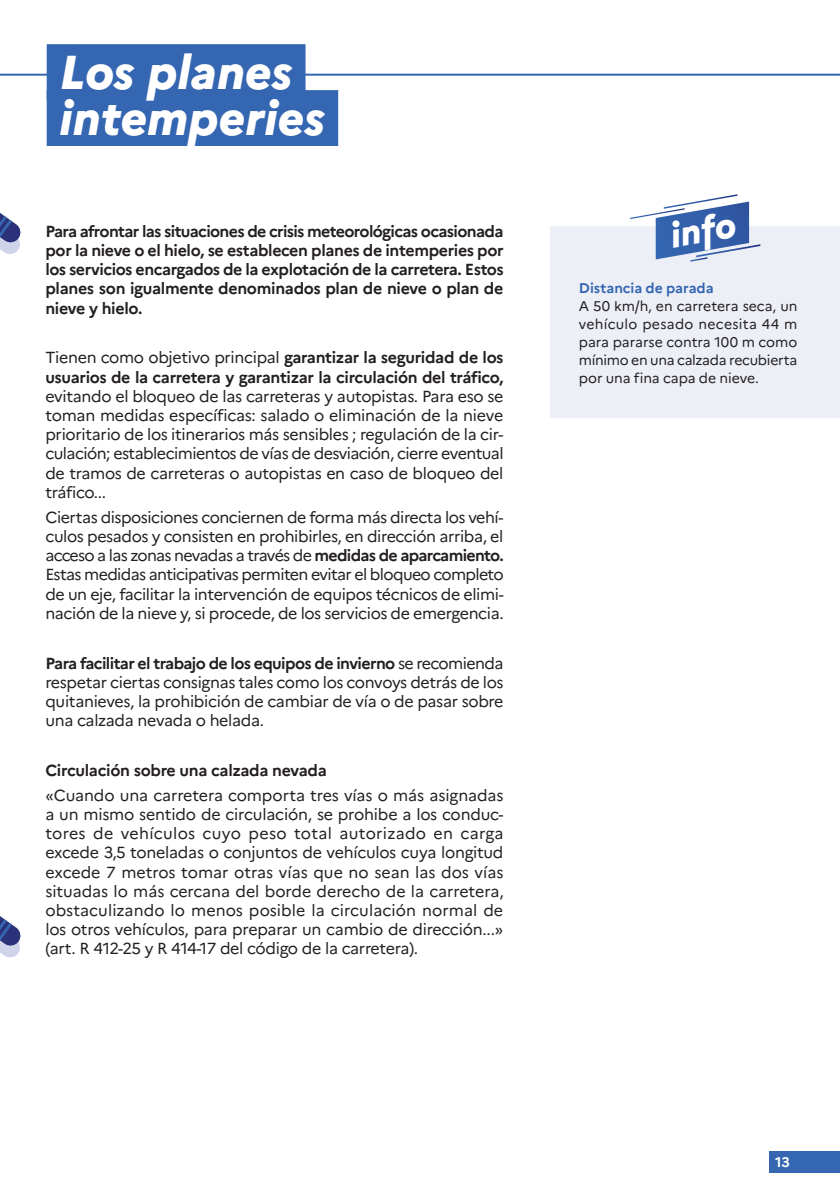
<style>
.page{position:relative;width:840px;height:1191px;background:#fff}
.page>*{position:absolute;margin:0;border:0;box-sizing:border-box;transform-origin:0 0}
.t1{font:italic 800 47.4px/46px "Marianne";color:#fff}
.t2{font:italic 800 35.2px "Marianne";color:#fff}
.t3{font:16px/19.2px "Marianne";letter-spacing:-.02em;color:#231f20;text-align:justify}
.t4{font:700 16px/19.2px "Marianne";letter-spacing:-.02em;color:#231f20;text-align:justify}
.t5{font:14px/18px "Marianne";letter-spacing:-.015em;color:#231f20;text-align:justify}
.t6{font:700 14px "Marianne";letter-spacing:-.005em;color:#3566b1}
.t7{font:700 14px "Marianne";color:#fff}
.s1{font-weight:400}
.s2{font-weight:700}
</style>
<div class="page">
<div style="left:769px;top:1151px;width:70px;height:21px;background:#3566b1"></div>
<svg style="left:0;top:916px;width:21px;height:42px"></svg>
<svg style="left:0;top:213px;width:21px;height:41px"></svg>
<hr style="left:0;top:74px;width:839px;height:2px;background:#3566b1">
<div style="left:47px;top:44px;width:258px;height:56px;background:#3566b1"></div>
<div style="left:47px;top:90px;width:291px;height:56px;background:#3566b1"></div>
<div style="left:550px;top:226px;width:289px;height:192px;background:#edeff7"></div>
<svg style="left:630px;top:194px;width:130px;height:68px"></svg>
<h1 class="t1" style="left:59px;top:45px;width:267px">Los planes intemperies</h1>
<p class="t4" style="left:45px;top:221px;width:459px">Para afrontar las situaciones de crisis meteorológicas ocasionada por la nieve o el hielo, se establecen planes de intemperies por los servicios encargados de la explotación de la carretera. Estos planes son igualmente denominados plan de nieve o plan de nieve y hielo.</p>
<p class="t4" style="left:45px;top:348px;width:459px"><span class="s1">Tienen como objetivo principal</span> garantizar la seguridad de los usuarios de la carretera y garantizar la circulación del tráfico,</p>
<p class="t3" style="left:45px;top:386px;width:459px">evitando el bloqueo de las carreteras y autopistas. Para eso se toman medidas específicas: salado o eliminación de la nieve prioritario de los itinerarios más sensibles ; regulación de la cir&shy;culación; establecimientos de vías de desviación, cierre eventual de tramos de carreteras o autopistas en caso de bloqueo del tráfico...</p>
<p class="t3" style="left:45px;top:507px;width:459px">Ciertas disposiciones conciernen de forma más directa los vehí&shy;culos pesados y consisten en prohibirles, en dirección arriba, el acceso a las zonas nevadas a través de <span class="s2">medidas de aparcamiento.<br></span>Estas medidas anticipativas permiten evitar el bloqueo completo de un eje, facilitar la intervención de equipos técnicos de elimi&shy;nación de la nieve y, si procede, de los servicios de emergencia.</p>
<p class="t3" style="left:45px;top:653px;width:459px"><span class="s2">Para facilitar el trabajo de los equipos de invierno</span> se recomienda respetar ciertas consignas tales como los convoys detrás de los quitanieves, la prohibición de cambiar de vía o de pasar sobre una calzada nevada o helada.</p>
<p class="t4" style="left:45px;top:760px;width:283px">Circulación sobre una calzada nevada</p>
<p class="t3" style="left:45px;top:785px;width:459px">«Cuando una carretera comporta tres vías o más asignadas a un mismo sentido de circulación, se prohibe a los conduc&shy;tores de vehículos cuyo peso total autorizado en carga excede 3,5 toneladas o conjuntos de vehículos cuya longitud excede 7 metros tomar otras vías que no sean las dos vías situadas lo más cercana del borde derecho de la carretera, obstaculizando lo menos posible la circulación normal de los otros vehículos, para preparar un cambio de dirección...» (art. R 412-25 y R 414-17 del código de la carretera).</p>
<h2 class="t2" style="left:665px;top:208px;width:67px;rotate:-10deg">info</h2>
<p class="t6" style="left:578px;top:279px;width:136px">Distancia de parada</p>
<p class="t5" style="left:578px;top:297px;width:220px">A 50 km/h, en carretera seca, un vehículo pesado necesita 44 m para pararse contra 100 m como mínimo en una calzada recubierta por una fina capa de nieve.</p>
<p class="t7" style="left:774px;top:1153px;width:16px">13</p>
</div>
